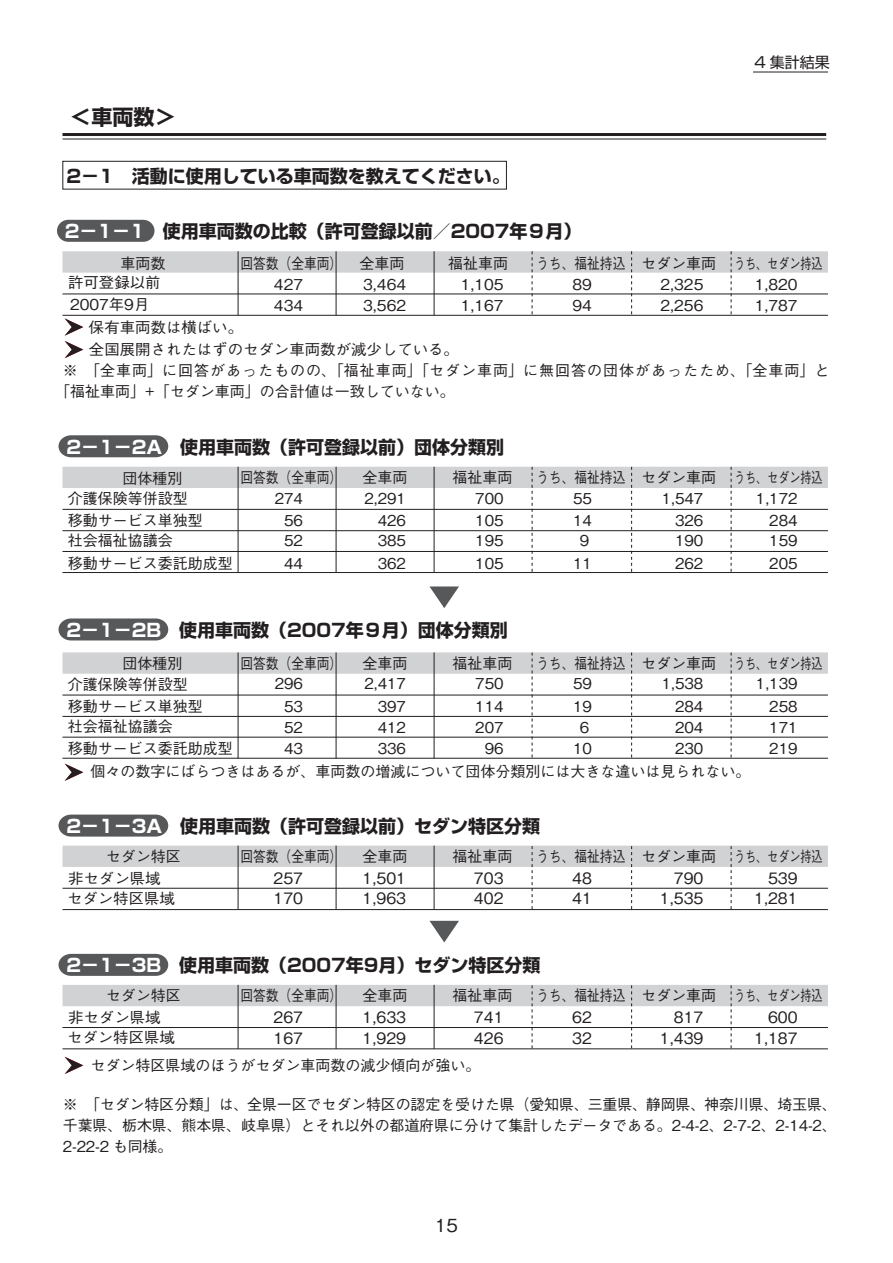
<style>
.page{position:relative;width:893px;height:1263px;background:#fff}
.page>*{position:absolute;margin:0;border:0;box-sizing:border-box;transform-origin:0 0}
.t1{font:700 21px "Shin Go Pro";color:#231f20}
.t2{font:700 18px "Shin Go Pro";color:#231f20}
.t3{font:500 18px "Gothic BBB Pro";color:#231f20}
.t4{font:500 15.6px "Gothic BBB Pro";color:#231f20}
.t5{font:500 15px/20.2px "Gothic BBB Pro";color:#231f20}
.t6{font:500 15px "Gothic BBB Pro";color:#231f20;scale:.85 1}
.t7{font:500 15px/21px "Gothic BBB Pro";letter-spacing:.065em;color:#231f20}
.t8{font:15px "Shin Go Pro";color:#231f20}
.t9{font:500 14.85px "Gothic BBB Pro";color:#231f20;scale:.75 1}
.s1{color:#fff}
.s2{font-size:14.85px}
</style>
<div class="page">
<svg style="left:58px;top:435px;width:110px;height:22px;background:#616264"></svg>
<svg style="left:57px;top:220px;width:97px;height:22px;background:#5f6062"></svg>
<svg style="left:753px;top:71px;width:75px;height:2px"></svg>
<div style="left:62px;top:161px;width:445px;height:28px;border:1px solid #231f20"></div>
<svg style="left:58px;top:618px;width:110px;height:22px;background:#626365"></svg>
<svg style="left:58px;top:814px;width:110px;height:22px;background:#636466"></svg>
<svg style="left:62px;top:251px;width:766px;height:107px"></svg>
<svg style="left:65px;top:1057px;width:18px;height:17px"></svg>
<svg style="left:58px;top:954px;width:110px;height:22px;background:#606163"></svg>
<svg style="left:62px;top:133px;width:765px;height:7px"></svg>
<svg style="left:62px;top:466px;width:766px;height:107px"></svg>
<svg style="left:62px;top:652px;width:766px;height:129px"></svg>
<svg style="left:62px;top:984px;width:766px;height:66px"></svg>
<svg style="left:62px;top:845px;width:766px;height:66px"></svg>
<svg style="left:429px;top:586px;width:30px;height:22px"></svg>
<svg style="left:429px;top:921px;width:30px;height:21px"></svg>
<h1 class="t1" style="left:70px;top:100px;width:106px">＜車両数＞</h1>
<p class="t8" style="left:754px;top:49px;width:77px">4 集計結果</p>
<p class="t2" style="left:66px;top:161px;width:445px">2－1　活動に使用している車両数を教えてください。</p>
<p class="t2" style="left:65px;top:217px;width:518px"><span class="s1">2－1－1</span> 使用車両数の比較（許可登録以前／2007年９月）</p>
<p class="t5" style="left:121px;top:251px;width:46px">車両数</p>
<p class="t6" style="left:240px;top:251px;width:195px">回答数（全車両） 全車両</p>
<p class="t5" style="left:448px;top:251px;width:61px">福祉車両</p>
<p class="t6" style="left:536px;top:251px;width:339px">うち、福祉持込 セダン車両 <span class="s2">うち、セダン持込</span></p>
<p class="t5" style="left:68px;top:271px;width:94px">許可登録以前</p>
<p class="t5" style="left:274px;top:272px;width:31px">427</p>
<p class="t5" style="left:363px;top:272px;width:44px">3,464</p>
<p class="t5" style="left:461px;top:272px;width:44px">1,105</p>
<p class="t5" style="left:573px;top:272px;width:21px">89</p>
<p class="t5" style="left:660px;top:272px;width:44px">2,325</p>
<p class="t5" style="left:755px;top:272px;width:44px">1,820</p>
<p class="t5" style="left:70px;top:292px;width:81px">2007年9月</p>
<p class="t5" style="left:274px;top:294px;width:31px">434</p>
<p class="t5" style="left:363px;top:294px;width:44px">3,562</p>
<p class="t5" style="left:461px;top:294px;width:44px">1,167</p>
<p class="t5" style="left:573px;top:294px;width:21px">94</p>
<p class="t5" style="left:660px;top:294px;width:44px">2,256</p>
<p class="t5" style="left:755px;top:294px;width:44px">1,787</p>
<p class="t5" style="left:89px;top:314px;width:372px;line-height:21.8px">保有車両数は横ばい。<br>全国展開されたはずのセダン車両数が減少している。</p>
<p class="t7" style="left:55px;top:358px;width:776px;text-indent:8px">※　「全車両」に回答があったものの、「福祉車両」「セダン車両」に無回答の団体があったため、「全車両」と「福祉車両」+「セダン車両」の合計値は一致していない。</p>
<p class="t2" style="left:66px;top:432px;width:439px"><span class="s1">2－1－2A</span> 使用車両数（許可登録以前）団体分類別</p>
<p class="t6" style="left:240px;top:465px;width:121px">回答数（全車両）</p>
<p class="t5" style="left:453px;top:465px;width:61px">福祉車両</p>
<p class="t5" style="left:641px;top:465px;width:76px">セダン車両</p>
<p class="t5" style="left:123px;top:466px;width:61px">団体種別</p>
<p class="t5" style="left:362px;top:465px;width:46px">全車両</p>
<p class="t5" style="left:68px;top:487px;width:121px">介護保険等併設型</p>
<p class="t5" style="left:275px;top:487px;width:30px">274</p>
<p class="t5" style="left:364px;top:487px;width:43px">2,291</p>
<p class="t5" style="left:475px;top:487px;width:30px">700</p>
<p class="t5" style="left:573px;top:487px;width:20px">55</p>
<p class="t5" style="left:662px;top:487px;width:43px">1,547</p>
<p class="t5" style="left:756px;top:487px;width:43px">1,172</p>
<p class="t5" style="left:68px;top:508px;width:136px">移動サービス単独型</p>
<p class="t5" style="left:284px;top:508px;width:20px">56</p>
<p class="t5" style="left:378px;top:508px;width:30px">426</p>
<p class="t5" style="left:475px;top:508px;width:30px">105</p>
<p class="t5" style="left:573px;top:508px;width:20px">14</p>
<p class="t5" style="left:675px;top:508px;width:30px">326</p>
<p class="t5" style="left:769px;top:508px;width:30px">284</p>
<p class="t5" style="left:68px;top:529px;width:106px">社会福祉協議会</p>
<p class="t5" style="left:284px;top:529px;width:20px">52</p>
<p class="t5" style="left:378px;top:529px;width:30px">385</p>
<p class="t5" style="left:475px;top:529px;width:30px">195</p>
<p class="t5" style="left:580px;top:529px;width:11px">9</p>
<p class="t5" style="left:675px;top:529px;width:30px">190</p>
<p class="t5" style="left:769px;top:529px;width:30px">159</p>
<p class="t5" style="left:68px;top:551px;width:166px">移動サービス委託助成型</p>
<p class="t5" style="left:284px;top:551px;width:20px">44</p>
<p class="t5" style="left:378px;top:551px;width:30px">362</p>
<p class="t5" style="left:475px;top:551px;width:30px">105</p>
<p class="t5" style="left:573px;top:551px;width:20px">11</p>
<p class="t5" style="left:675px;top:551px;width:30px">262</p>
<p class="t5" style="left:769px;top:551px;width:30px">205</p>
<p class="t6" style="left:536px;top:465px;width:106px">うち、福祉持込</p>
<p class="t9" style="left:734px;top:465px;width:120px">うち、セダン持込</p>
<p class="t2" style="left:66px;top:616px;width:443px"><span class="s1">2－1－2B</span> 使用車両数（2007年９月）団体分類別</p>
<p class="t6" style="left:240px;top:652px;width:121px">回答数（全車両）</p>
<p class="t5" style="left:641px;top:652px;width:76px">セダン車両</p>
<p class="t5" style="left:362px;top:652px;width:46px">全車両</p>
<p class="t5" style="left:453px;top:652px;width:61px">福祉車両</p>
<p class="t6" style="left:536px;top:652px;width:106px">うち、福祉持込</p>
<p class="t5" style="left:68px;top:651px;width:136px;line-height:21.3px;text-indent:55px">団体種別<br>介護保険等併設型移動サービス単独型</p>
<p class="t5" style="left:68px;top:713px;width:166px;line-height:22.2px">社会福祉協議会<br>移動サービス委託助成型</p>
<p class="t9" style="left:734px;top:652px;width:120px">うち、セダン持込</p>
<p class="t5" style="left:275px;top:672px;width:30px">296</p>
<p class="t5" style="left:364px;top:672px;width:43px">2,417</p>
<p class="t5" style="left:475px;top:672px;width:30px">750</p>
<p class="t5" style="left:573px;top:672px;width:20px">59</p>
<p class="t5" style="left:662px;top:672px;width:43px">1,538</p>
<p class="t5" style="left:756px;top:672px;width:43px">1,139</p>
<p class="t5" style="left:284px;top:694px;width:20px">53</p>
<p class="t5" style="left:378px;top:694px;width:30px">397</p>
<p class="t5" style="left:475px;top:694px;width:30px">114</p>
<p class="t5" style="left:573px;top:694px;width:20px">19</p>
<p class="t5" style="left:675px;top:694px;width:30px">284</p>
<p class="t5" style="left:769px;top:694px;width:30px">258</p>
<p class="t5" style="left:284px;top:715px;width:20px">52</p>
<p class="t5" style="left:378px;top:715px;width:30px">412</p>
<p class="t5" style="left:475px;top:715px;width:30px">207</p>
<p class="t5" style="left:580px;top:715px;width:11px">6</p>
<p class="t5" style="left:675px;top:715px;width:30px">204</p>
<p class="t5" style="left:769px;top:715px;width:30px">171</p>
<p class="t5" style="left:284px;top:736px;width:20px">43</p>
<p class="t5" style="left:378px;top:736px;width:30px">336</p>
<p class="t5" style="left:485px;top:736px;width:20px">96</p>
<p class="t5" style="left:573px;top:736px;width:20px">10</p>
<p class="t5" style="left:675px;top:736px;width:30px">230</p>
<p class="t5" style="left:769px;top:736px;width:30px">219</p>
<p class="t5" style="left:90px;top:760px;width:662px">個々の数字にばらつきはあるが、車両数の増減について団体分類別には大きな違いは見られない。</p>
<p class="t2" style="left:66px;top:812px;width:475px"><span class="s1">2－1－3A</span> 使用車両数（許可登録以前）セダン特区分類</p>
<p class="t6" style="left:240px;top:844px;width:121px">回答数（全車両）</p>
<p class="t5" style="left:641px;top:845px;width:76px">セダン車両</p>
<p class="t5" style="left:67px;top:866px;width:109px">非セダン県域セダン特区県域</p>
<p class="t5" style="left:362px;top:845px;width:46px">全車両</p>
<p class="t5" style="left:453px;top:845px;width:61px">福祉車両</p>
<p class="t6" style="left:536px;top:844px;width:106px">うち、福祉持込</p>
<p class="t5" style="left:106px;top:844px;width:76px">セダン特区</p>
<p class="t9" style="left:734px;top:845px;width:120px">うち、セダン持込</p>
<p class="t4" style="left:273px;top:865px;width:31px">257</p>
<p class="t4" style="left:363px;top:865px;width:45px">1,501</p>
<p class="t4" style="left:474px;top:865px;width:31px">703</p>
<p class="t4" style="left:572px;top:865px;width:21px">48</p>
<p class="t4" style="left:674px;top:865px;width:31px">790</p>
<p class="t4" style="left:768px;top:865px;width:31px">539</p>
<p class="t4" style="left:273px;top:886px;width:31px">170</p>
<p class="t4" style="left:363px;top:886px;width:45px">1,963</p>
<p class="t4" style="left:474px;top:886px;width:31px">402</p>
<p class="t4" style="left:572px;top:886px;width:21px">41</p>
<p class="t4" style="left:660px;top:886px;width:45px">1,535</p>
<p class="t4" style="left:754px;top:886px;width:45px">1,281</p>
<p class="t2" style="left:66px;top:951px;width:476px"><span class="s1">2－1－3B</span> 使用車両数（2007年9月）セダン特区分類</p>
<p class="t6" style="left:240px;top:984px;width:121px">回答数（全車両）</p>
<p class="t5" style="left:641px;top:984px;width:76px">セダン車両</p>
<p class="t5" style="left:67px;top:1006px;width:109px">非セダン県域セダン特区県域</p>
<p class="t5" style="left:106px;top:983px;width:76px">セダン特区</p>
<p class="t5" style="left:362px;top:984px;width:46px">全車両</p>
<p class="t5" style="left:453px;top:984px;width:61px">福祉車両</p>
<p class="t6" style="left:536px;top:984px;width:106px">うち、福祉持込</p>
<p class="t9" style="left:734px;top:984px;width:120px">うち、セダン持込</p>
<p class="t4" style="left:273px;top:1005px;width:31px">267</p>
<p class="t4" style="left:363px;top:1005px;width:45px">1,633</p>
<p class="t4" style="left:474px;top:1005px;width:31px">741</p>
<p class="t4" style="left:572px;top:1005px;width:21px">62</p>
<p class="t4" style="left:674px;top:1005px;width:31px">817</p>
<p class="t4" style="left:768px;top:1005px;width:31px">600</p>
<p class="t4" style="left:273px;top:1026px;width:31px">167</p>
<p class="t4" style="left:363px;top:1026px;width:45px">1,929</p>
<p class="t4" style="left:474px;top:1026px;width:31px">426</p>
<p class="t4" style="left:572px;top:1026px;width:21px">32</p>
<p class="t4" style="left:660px;top:1026px;width:45px">1,439</p>
<p class="t4" style="left:754px;top:1026px;width:45px">1,187</p>
<p class="t5" style="left:90px;top:1053px;width:392px">セダン特区県域のほうがセダン車両数の減少傾向が強い。</p>
<p class="t5" style="left:63px;top:1092px;width:776px;line-height:21px;text-align:justify">※　「セダン特区分類」は、全県一区でセダン特区の認定を受けた県（愛知県、三重県、静岡県、神奈川県、埼玉県、千葉県、栃木県、熊本県、岐阜県）とそれ以外の都道府県に分けて集計したデータである。2-4-2、2-7-2、2-14-2、2-22-2 も同様。</p>
<p class="t3" style="left:435px;top:1210px;width:24px">15</p>
</div>
